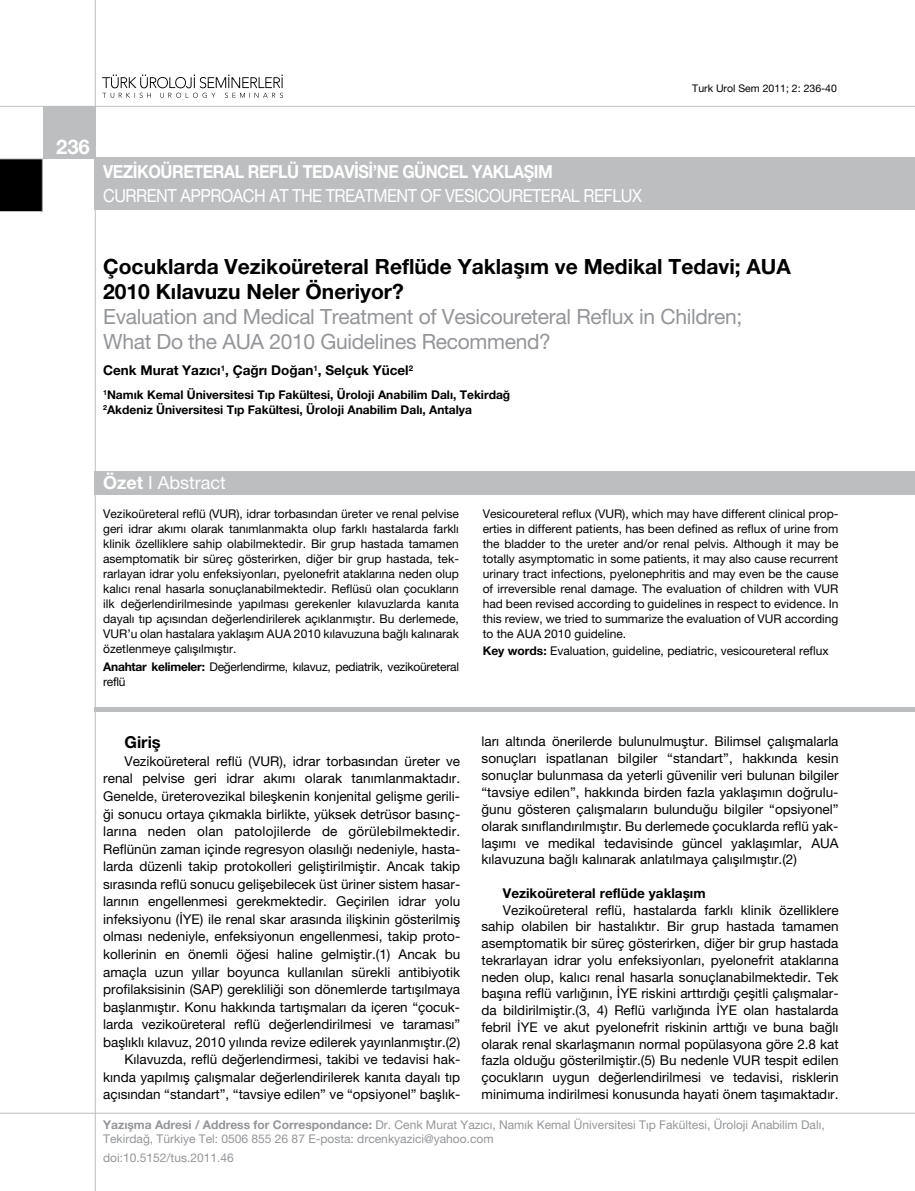
<style>
.page{position:relative;width:915px;height:1191px;background:#fff}
.page>*{position:absolute;margin:0;border:0;box-sizing:border-box;transform-origin:0 0}
.t1{font:21px/25.2px "Helvetica Neu";letter-spacing:-.015em;color:#939598}
.t2{font:700 21px/25.2px "Helvetica Neu";color:#000}
.t3{font:700 20.25px "Helvetica Neu";color:#fff}
.t4{font:18px "Helvetica Neu";letter-spacing:-.03em;color:#fff;scale:.9 1}
.t5{font:700 18px "Helvetica Neu";letter-spacing:-.03em;color:#fff;scale:.9 1}
.t6{font:18px "Helvetica Neu";color:#fff}
.t7{font:700 16.5px "Helvetica Neu";color:#000}
.t8{font:13.5px/17.5px "Helvetica Neu";color:#000;text-align:justify}
.t9{font:700 13.5px "Helvetica Neu";color:#000}
.t10{font:12px/15px "Helvetica Neu";color:#000;text-align:justify}
.t11{font:12px/14.4px "Helvetica Neu";color:#939598}
.t12{font:700 12px/15px "Helvetica Neu";color:#000}
.t13{font:12px/15px "Helvetica Neu";letter-spacing:-.02em;color:#000}
.t14{font:10.5px "Helvetica Neu";color:#000}
.s1{font-weight:700}
</style>
<div class="page">
<div style="left:43px;top:106px;width:52px;height:53px;background:#bcbec0"></div>
<svg style="left:0;top:159px;width:43px;height:53px"></svg>
<hr style="left:95px;top:0;width:1px;height:1191px;background:#bcbec0">
<hr style="left:0;top:106px;width:914px;height:1px;background:#bcbec0">
<hr style="left:0;top:1113px;width:914px;height:1px;background:#bcbec0">
<svg style="left:102px;top:74px;width:181px;height:24px"></svg>
<div style="left:95px;top:157px;width:819px;height:53px;background:#bcbec0"></div>
<div style="left:95px;top:471px;width:819px;height:23px;background:#bcbec0"></div>
<div style="left:95px;top:707px;width:819px;height:5px;background:#bcbec0"></div>
<h2 class="t3" style="left:56px;top:134px;width:35px">236</h2>
<h3 class="t5" style="left:103px;top:161px;width:501px">VEZİKOÜRETERAL REFLÜ TEDAVİSİ’NE GÜNCEL YAKLAŞIM</h3>
<h3 class="t4" style="left:103px;top:185px;width:600px">CURRENT APPROACH AT THE TREATMENT OF VESICOURETERAL REFLUX</h3>
<p class="t14" style="left:692px;top:82px;width:146px">Turk Urol Sem 2011; 2: 236-40</p>
<h1 class="t2" style="left:103px;top:253px;width:688px">Çocuklarda Vezikoüreteral Reflüde Yaklaşım ve Medikal Tedavi; AUA<br>2010 Kılavuzu Neler Öneriyor?</h1>
<h1 class="t1" style="left:103px;top:303px;width:640px">Evaluation and Medical Treatment of Vesicoureteral Reflux in Children;<br>What Do the AUA 2010 Guidelines Recommend?</h1>
<p class="t9" style="left:103px;top:362px;width:311px">Cenk Murat Yazıcı<sup>1</sup>, Çağrı Doğan<sup>1</sup>, Selçuk Yücel<sup>2</sup></p>
<p class="t12" style="left:103px;top:387px;width:408px"><sup>1</sup>Namık Kemal Üniversitesi Tıp Fakültesi, Üroloji Anabilim Dalı, Tekirdağ<br><sup>2</sup>Akdeniz Üniversitesi Tıp Fakültesi, Üroloji Anabilim Dalı, Antalya</p>
<h3 class="t6" style="left:103px;top:472px;width:124px"><span class="s1">Özet</span> I Abstract</h3>
<p class="t10" style="left:103px;top:506px;width:357px">Vezikoüreteral reflü (VUR), idrar torbasından üreter ve renal pelvise geri idrar akımı olarak tanımlanmakta olup farklı hastalarda farklı klinik özelliklere sahip olabilmektedir. Bir grup hastada tamamen asemptomatik bir süreç gösterirken, diğer bir grup hastada, tek&shy;rarlayan idrar yolu enfeksiyonları, pyelonefrit ataklarına neden olup kalıcı renal hasarla sonuçlanabilmektedir. Reflüsü olan çocukların ilk değerlendirilmesinde yapılması gerekenler kılavuzlarda kanıta dayalı tıp açısından değerlendirilerek açıklanmıştır. Bu derlemede, VUR’u olan hastalara yaklaşım AUA 2010 kılavuzuna bağlı kalınarak özetlenmeye çalışılmıştır.</p>
<p class="t13" style="left:103px;top:658px;width:357px"><span class="s1">Anahtar kelimeler:</span> Değerlendirme, kılavuz, pediatrik, vezikoüreteral reflü</p>
<p class="t7" style="left:124px;top:732px;width:38px">Giriş</p>
<p class="t8" style="left:103px;top:752px;width:358px;text-align:right">Vezikoüreteral reflü (VUR), idrar torbasından üreter ve renal pelvise geri idrar akımı olarak tanımlanmaktadır.<br>Genelde, üreterovezikal bileşkenin konjenital gelişme gerili&shy;ği sonucu ortaya çıkmakla birlikte, yüksek detrüsor basınç&shy;larına neden olan patolojilerde de görülebilmektedir.<br>Reflünün zaman içinde regresyon olasılığı nedeniyle, hasta&shy;larda düzenli takip protokolleri geliştirilmiştir. Ancak takip sırasında reflü sonucu gelişebilecek üst üriner sistem hasar&shy;larının engellenmesi gerekmektedir. Geçirilen idrar yolu infeksiyonu (İYE) ile renal skar arasında ilişkinin gösterilmiş olması nedeniyle, enfeksiyonun engellenmesi, takip proto&shy;kollerinin en önemli öğesi haline gelmiştir.(1) Ancak bu amaçla uzun yıllar boyunca kullanılan sürekli antibiyotik profilaksisinin (SAP) gerekliliği son dönemlerde tartışılmaya başlanmıştır. Konu hakkında tartışmaları da içeren “çocuk&shy;larda vezikoüreteral reflü değerlendirilmesi ve taraması” başlıklı kılavuz, 2010 yılında revize edilerek yayınlanmıştır.(2)<br>Kılavuzda, reflü değerlendirmesi, takibi ve tedavisi hak&shy;kında yapılmış çalışmalar değerlendirilerek kanıta dayalı tıp açısından “standart”, “tavsiye edilen” ve “opsiyonel” başlık-</p>
<p class="t10" style="left:482px;top:506px;width:357px">Vesicoureteral reflux (VUR), which may have different clinical prop&shy;erties in different patients, has been defined as reflux of urine from the bladder to the ureter and/or renal pelvis. Although it may be totally asymptomatic in some patients, it may also cause recurrent urinary tract infections, pyelonephritis and may even be the cause of irreversible renal damage. The evaluation of children with VUR had been revised according to guidelines in respect to evidence. In this review, we tried to summarize the evaluation of VUR according to the AUA 2010 guideline.</p>
<p class="t10" style="left:482px;top:643px;width:347px"><span class="s1">Key words:</span> Evaluation, guideline, pediatric, vesicoureteral reflux</p>
<p class="t8" style="left:481px;top:732px;width:358px;line-height:17px">ları altında önerilerde bulunulmuştur. Bilimsel çalışmalarla sonuçları ispatlanan bilgiler “standart”, hakkında kesin sonuçlar bulunmasa da yeterli güvenilir veri bulunan bilgiler “tavsiye edilen”, hakkında birden fazla yaklaşımın doğrulu&shy;ğunu gösteren çalışmaların bulunduğu bilgiler “opsiyonel” olarak sınıflandırılmıştır. Bu derlemede çocuklarda reflü yak&shy;laşımı ve medikal tedavisinde güncel yaklaşımlar, AUA kılavuzuna bağlı kalınarak anlatılmaya çalışılmıştır.(2)</p>
<p class="t9" style="left:502px;top:884px;width:204px">Vezikoüreteral reflüde yaklaşım</p>
<p class="t8" style="left:481px;top:901px;width:358px;line-height:16.8px;text-indent:21px">Vezikoüreteral reflü, hastalarda farklı klinik özelliklere sahip olabilen bir hastalıktır. Bir grup hastada tamamen asemptomatik bir süreç gösterirken, diğer bir grup hastada tekrarlayan idrar yolu enfeksiyonları, pyelonefrit ataklarına neden olup, kalıcı renal hasarla sonuçlanabilmektedir. Tek başına reflü varlığının, İYE riskini arttırdığı çeşitli çalışmalar&shy;da bildirilmiştir.(3, 4) Reflü varlığında İYE olan hastalarda febril İYE ve akut pyelonefrit riskinin arttığı ve buna bağlı olarak renal skarlaşmanın normal popülasyona göre 2.8 kat fazla olduğu gösterilmiştir.(5) Bu nedenle VUR tespit edilen çocukların uygun değerlendirilmesi ve tedavisi, risklerin minimuma indirilmesi konusunda hayati önem taşımaktadır.</p>
<p class="t11" style="left:103px;top:1117px;width:722px"><span class="s1">Yaz›flma Adresi / Address for Correspondance:</span> Dr. Cenk Murat Yazıcı, Namık Kemal Üniversitesi Tıp Fakültesi, Üroloji Anabilim Dalı,<br>Tekirdağ, Türkiye Tel: 0506 855 26 87 E-posta: drcenkyazici@yahoo.com</p>
<p class="t11" style="left:103px;top:1150px;width:132px">doi:10.5152/tus.2011.46</p>
</div>
